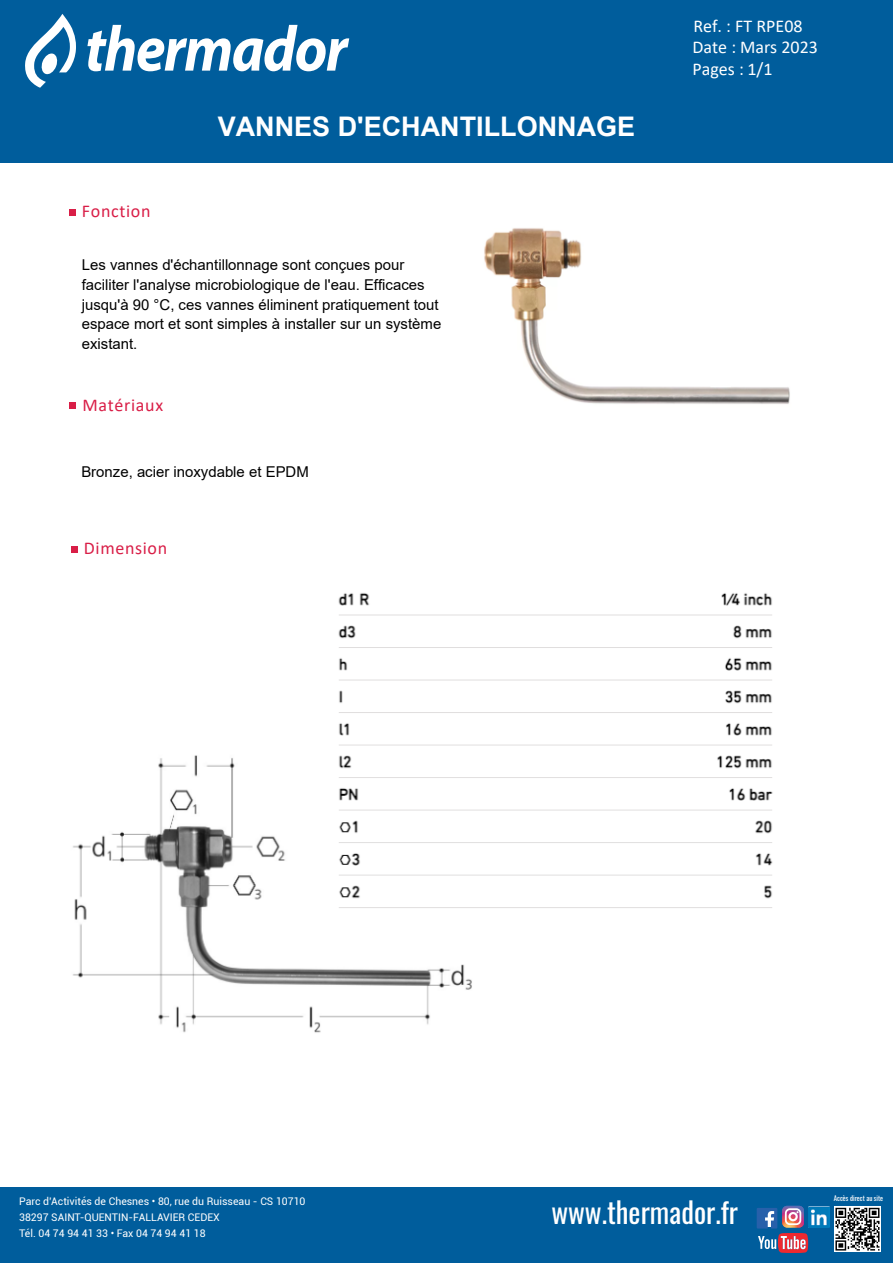
<style>
.page{position:relative;width:893px;height:1263px;background:#fff}
.page>*{position:absolute;margin:0;border:0;box-sizing:border-box;transform-origin:0 0}
.t1{font:28.5px "Oswald";color:#fff}
.t2{font:700 27px "Arial";color:#fff}
.t3{font:18px/21.6px "Calibri";color:#fff}
.t4{font:18px "Calibri";letter-spacing:.035em;color:#d91e47}
.t5{font:15px/19.6px "Arial";color:#000}
.t6{font:10.5px/15.6px "Roboto";color:#fff}
.t7{font:6.9px "Oswald";color:#fff}
</style>
<div class="page">
<div style="left:0;top:0;width:893px;height:162px;background:#005d9c"></div>
<div style="left:0;top:1187px;width:893px;height:76px;background:#005d9c"></div>
<svg style="left:87px;top:25px;width:262px;height:46px"></svg>
<svg style="left:25px;top:14px;width:51px;height:74px"></svg>
<img style="left:835px;top:1206px;width:45px;height:45px">
<div style="left:69px;top:209px;width:7px;height:7px;background:#d91e47"></div>
<svg style="left:70px;top:403px;width:6px;height:6px"></svg>
<svg style="left:71px;top:546px;width:6px;height:6px"></svg>
<img style="left:73px;top:755px;width:399px;height:278px">
<img style="left:327px;top:593px;width:446px;height:321px">
<img style="left:484px;top:228px;width:306px;height:176px">
<img style="left:808px;top:1206px;width:21px;height:21px">
<svg style="left:757px;top:1206px;width:51px;height:47px"></svg>
<p class="t4" style="left:82px;top:199px;width:70px">Fonction</p>
<h2 class="t2" style="left:218px;top:107px;width:419px">VANNES D'ECHANTILLONNAGE</h2>
<p class="t5" style="left:82px;top:255px;width:361px">Les vannes d'échantillonnage sont conçues pour faciliter l'analyse microbiologique de l'eau. Efficaces jusqu'à 90 °C, ces vannes éliminent pratiquement tout espace mort et sont simples à installer sur un système existant.</p>
<p class="t4" style="left:82px;top:392px;width:82px">Matériaux</p>
<p class="t5" style="left:81px;top:462px;width:229px">Bronze, acier inoxydable et EPDM</p>
<p class="t4" style="left:84px;top:536px;width:85px">Dimension</p>
<p class="t3" style="left:693px;top:14px;width:127px">Ref. : FT RPE08<br>Date : Mars 2023<br>Pages : 1/1</p>
<p class="t6" style="left:19px;top:1193px;width:288px">Parc d’Activités de Chesnes • 80, rue du Ruisseau - CS 10710<br>38297 SAINT-QUENTIN-FALLAVIER CEDEX<br>Tél. 04 74 94 41 33 • Fax 04 74 94 41 18</p>
<h1 class="t1" style="left:551px;top:1187px;width:188px">www.thermador.fr</h1>
<p class="t7" style="left:834px;top:1192px;width:51px">Accès direct au site</p>
</div>
